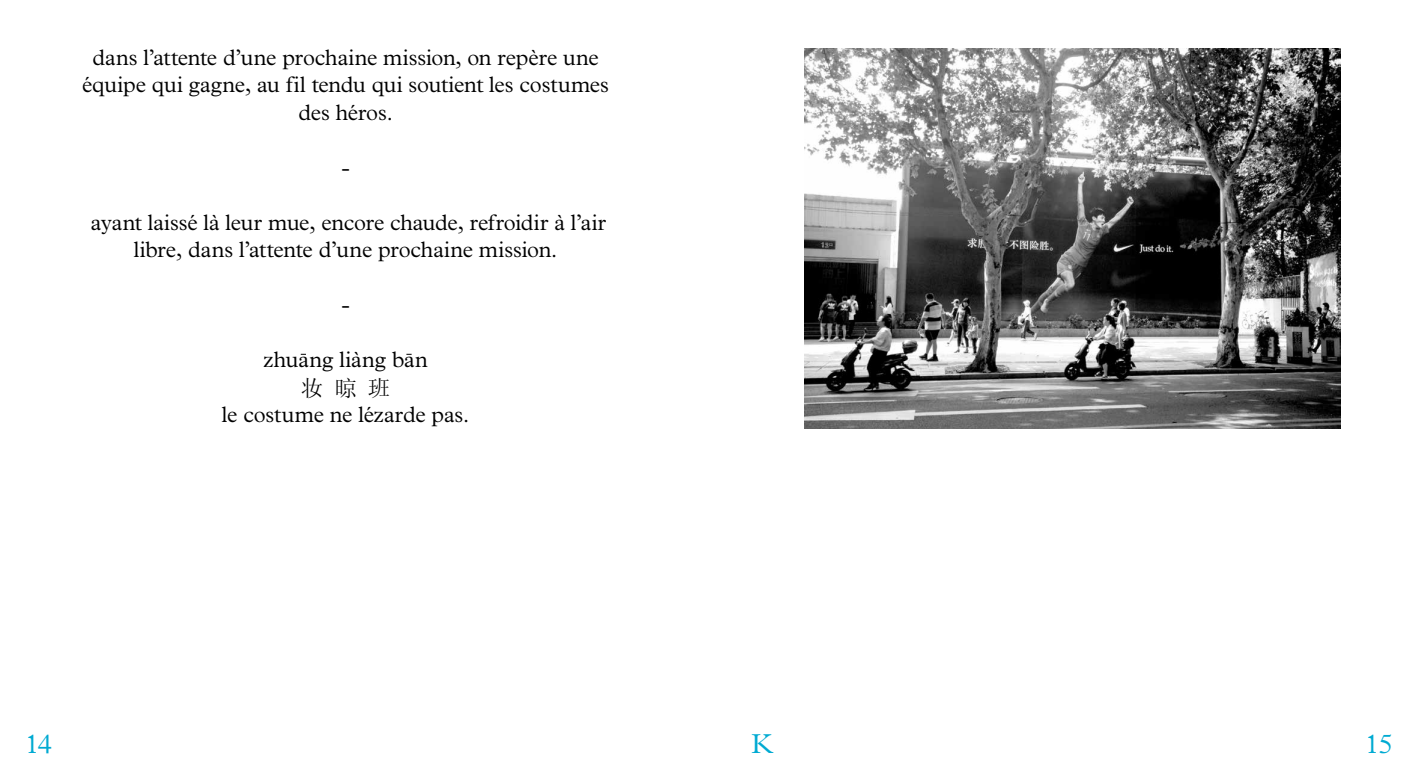
<style>
.page{position:relative;width:1418px;height:780px;background:#fff}
.page>*{position:absolute;margin:0;border:0;box-sizing:border-box;transform-origin:0 0}
.t1{font:300 27.5px "Plantin";color:#00aad2}
.t2{font:300 22.5px/27.5px "Plantin";letter-spacing:-.01em;color:#000;text-align:center}
.t3{font:22.5px "Sim Sun";color:#000}
</style>
<div class="page">
<img style="left:804px;top:48px;width:536px;height:380px">
<p class="t2" style="left:82px;top:43px;width:528px">dans l’attente d’une prochaine mission, on repère une équipe qui gagne, au fil tendu qui soutient les costumes des héros.</p>
<p class="t2" style="left:341px;top:153px;width:10px">-</p>
<p class="t2" style="left:91px;top:208px;width:517px">ayant laissé là leur mue, encore chaude, refroidir à l’air libre, dans l’attente d’une prochaine mission.</p>
<p class="t2" style="left:341px;top:291px;width:10px">-</p>
<p class="t2" style="left:263px;top:346px;width:166px">zhuang liàng ban</p>
<p class="t3" style="left:301px;top:376px;width:91px">妆 晾 班</p>
<p class="t2" style="left:222px;top:401px;width:249px">le costume ne lézarde pas.</p>
<p class="t1" style="left:25px;top:728px;width:29px">14</p>
<p class="t1" style="left:751px;top:728px;width:24px">K</p>
<p class="t1" style="left:1364px;top:728px;width:30px">15</p>
</div>
